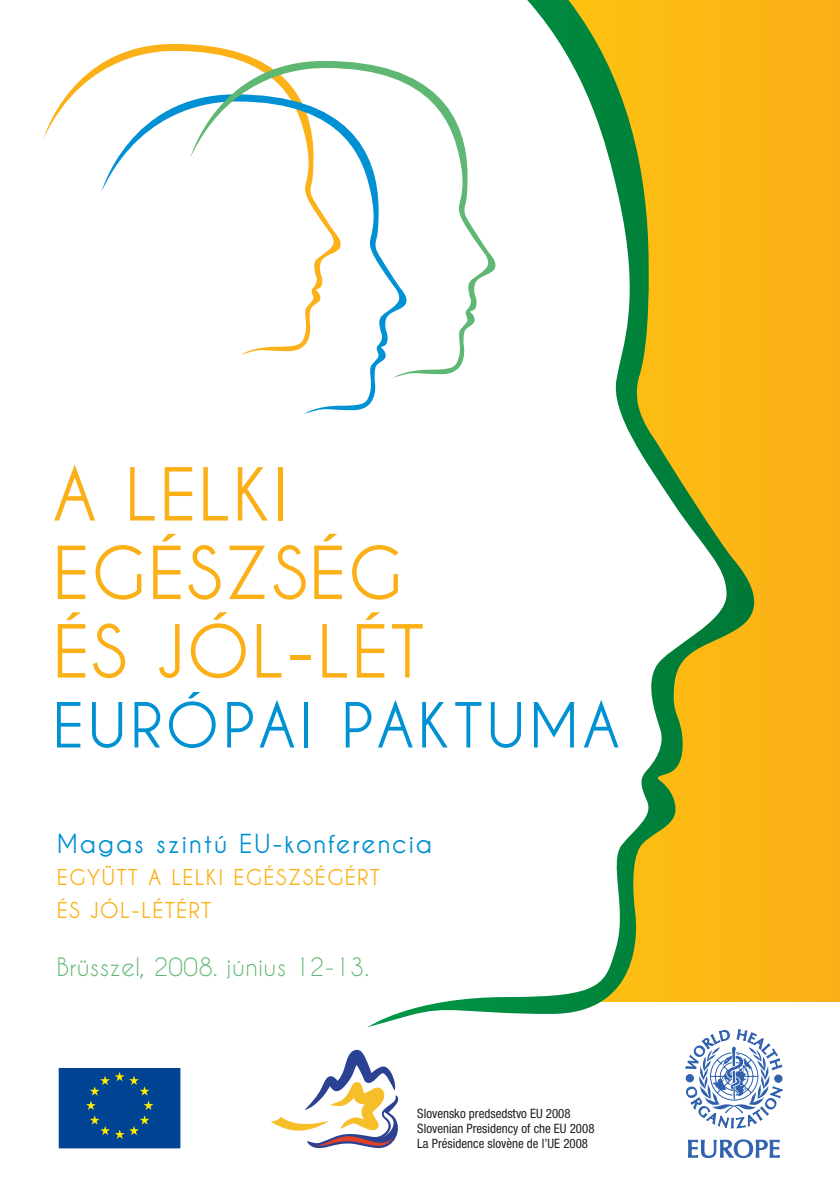
<style>
.page{position:relative;width:840px;height:1191px;background:#fff}
.page>*{position:absolute;margin:0;border:0;box-sizing:border-box;transform-origin:0 0}
.t1{font:700 72.2px/78.4px "Caviar Dreams";letter-spacing:.02em;color:#fbb017}
.t2{font:700 61.4px "Caviar Dreams";letter-spacing:.055em;color:#0091d3}
.t3{font:700 26px "Caviar Dreams";letter-spacing:.055em;color:#0091d3}
.t4{font:23.8px "Caviar Dreams";letter-spacing:.015em;color:#5eb773}
.t5{font:700 21.6px/32.4px "Caviar Dreams";letter-spacing:.055em;color:#fbb017}
.t6{font:condensed 13px/15px "Helvetica Neue";color:#231f20}
</style>
<div class="page">
<div style="left:0;top:0;width:839px;height:1001px;background:#fbb217"></div>
<div style="left:0;top:0;width:368px;height:1028px;background:#fff"></div>
<svg style="left:367px;top:0;width:400px;height:1027px"></svg>
<svg style="left:271px;top:1049px;width:128px;height:100px"></svg>
<div style="left:58px;top:1067px;width:123px;height:82px;background:#004493"></div>
<svg style="left:86px;top:1072px;width:67px;height:67px"></svg>
<div style="left:57px;top:1066px;width:125px;height:84px;border:2px solid #fff"></div>
<svg style="left:685px;top:1029px;width:97px;height:99px"></svg>
<div style="left:685px;top:1074px;width:8px;height:7px;background:#2f61ad;border-radius:50%"></div>
<div style="left:685px;top:1074px;width:8px;height:7px;border:1px solid #2f61ad;border-radius:50%"></div>
<div style="left:774px;top:1075px;width:7px;height:7px;background:#2f61ad;border-radius:50%"></div>
<div style="left:774px;top:1075px;width:7px;height:7px;border:1px solid #2f61ad;border-radius:50%"></div>
<svg style="left:688px;top:1139px;width:91px;height:18px"></svg>
<div style="left:43px;top:44px;width:301px;height:310px;background:#fff"></div>
<div style="left:101px;top:94px;width:309px;height:320px;background:#fff"></div>
<svg style="left:190px;top:61px;width:308px;height:317px;background:#f1f7f3"></svg>
<h1 class="t1" style="left:52px;top:454px;width:373px">A LELKI<br>EGÉSZSÉG<br>ÉS JÓL-LÉT</h1>
<h2 class="t2" style="left:52px;top:690px;width:565px">EURÓPAI PAKTUMA</h2>
<h3 class="t3" style="left:57px;top:829px;width:377px">MAGAS SZINTÚ EU-KONFERENCIA</h3>
<h3 class="t5" style="left:57px;top:861px;width:324px">EGYÜTT A LELKI EGÉSZSÉGÉRT<br>ÉS JÓL-LÉTÉRT</h3>
<h3 class="t4" style="left:57px;top:954px;width:314px">Brüsszel, 2008. június 12-13.</h3>
<p class="t6" style="left:417px;top:1106px;width:179px">Slovensko predsedstvo EU 2008<br>Slovenian Presidency of che EU 2008<br>La Présidence slovène de l’UE 2008</p>
</div>
